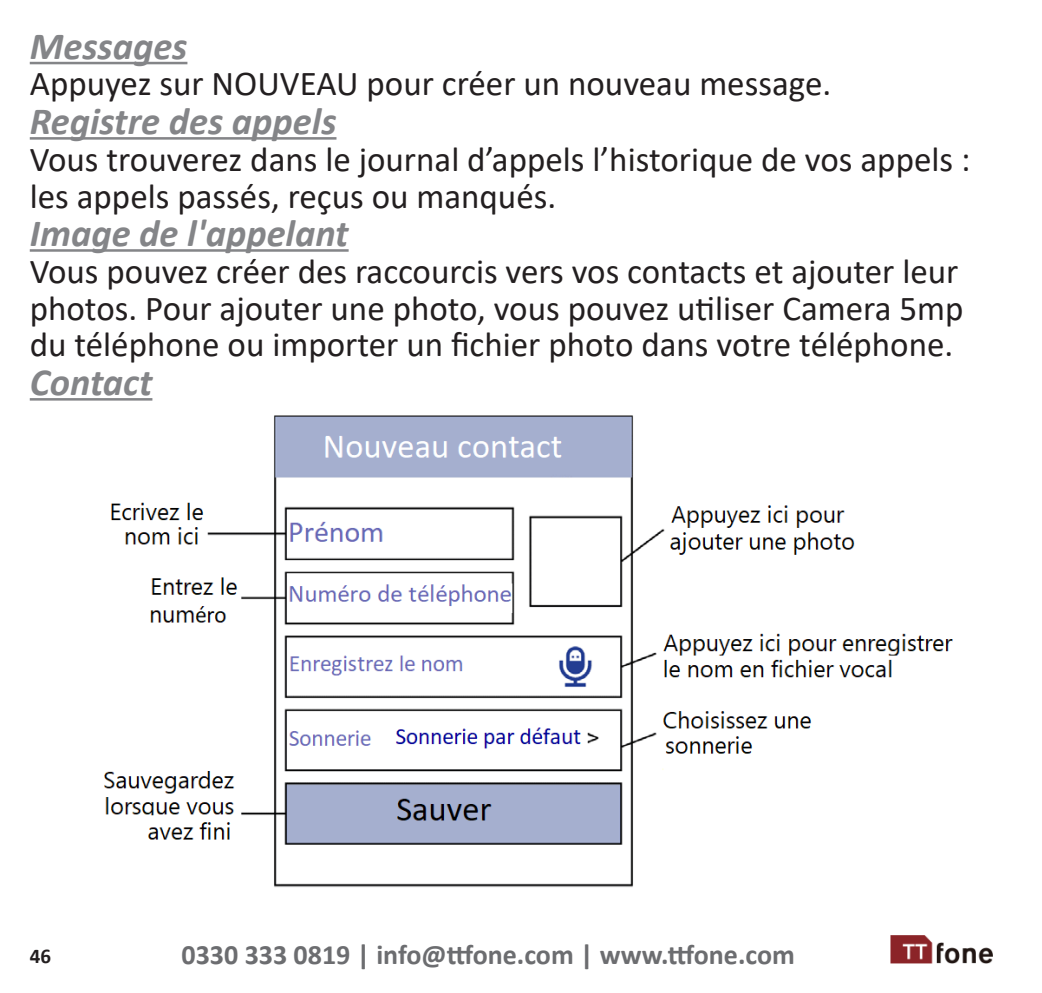
<style>
.page{position:relative;width:1042px;height:993px;background:#fff}
.page>*{position:absolute;margin:0;border:0;box-sizing:border-box;transform-origin:0 0}
.text{font:italic 700 38.5px "Calibri";color:#848588}
.text-2{font:35px/36.8px "Calibri";color:#231f20}
.t1{font:700 28px "Calibri";color:#6c6d70}
.t2{font:700 21px "Calibri";color:#231f20}
</style>
<div class="page">
<img style="left:890px;top:935px;width:102px;height:27px">
<hr style="left:30px;top:62px;width:157px;height:2px;background:#848588">
<hr style="left:30px;top:137px;width:306px;height:3px;background:#848588">
<hr style="left:30px;top:249px;width:319px;height:3px;background:#848588">
<hr style="left:30px;top:398px;width:122px;height:2px;background:#848588">
<img style="left:104px;top:415px;width:849px;height:472px">
<p class="text" style="left:30px;top:19px;width:159px">Messages</p>
<p class="text-2" style="left:30px;top:65px;width:803px">Appuyez sur NOUVEAU pour créer un nouveau message.</p>
<p class="text" style="left:30px;top:94px;width:308px">Registre des appels</p>
<p class="text-2" style="left:30px;top:140px;width:942px">Vous trouverez dans le journal d’appels l’historique de vos appels : les appels passés, reçus ou manqués.</p>
<p class="text" style="left:30px;top:206px;width:320px">Image de l'appelant</p>
<p class="text-2" style="left:30px;top:252px;width:935px">Vous pouvez créer des raccourcis vers vos contacts et ajouter leur photos. Pour ajouter une photo, vous pouvez utiliser Camera 5mp du téléphone ou importer un fichier photo dans votre téléphone.</p>
<p class="text" style="left:30px;top:355px;width:124px">Contact</p>
<p class="t2" style="left:30px;top:941px;width:23px">46</p>
<p class="t1" style="left:182px;top:934px;width:615px">0330 333 0819 | info@ttfone.com | www.ttfone.com</p>
</div>
